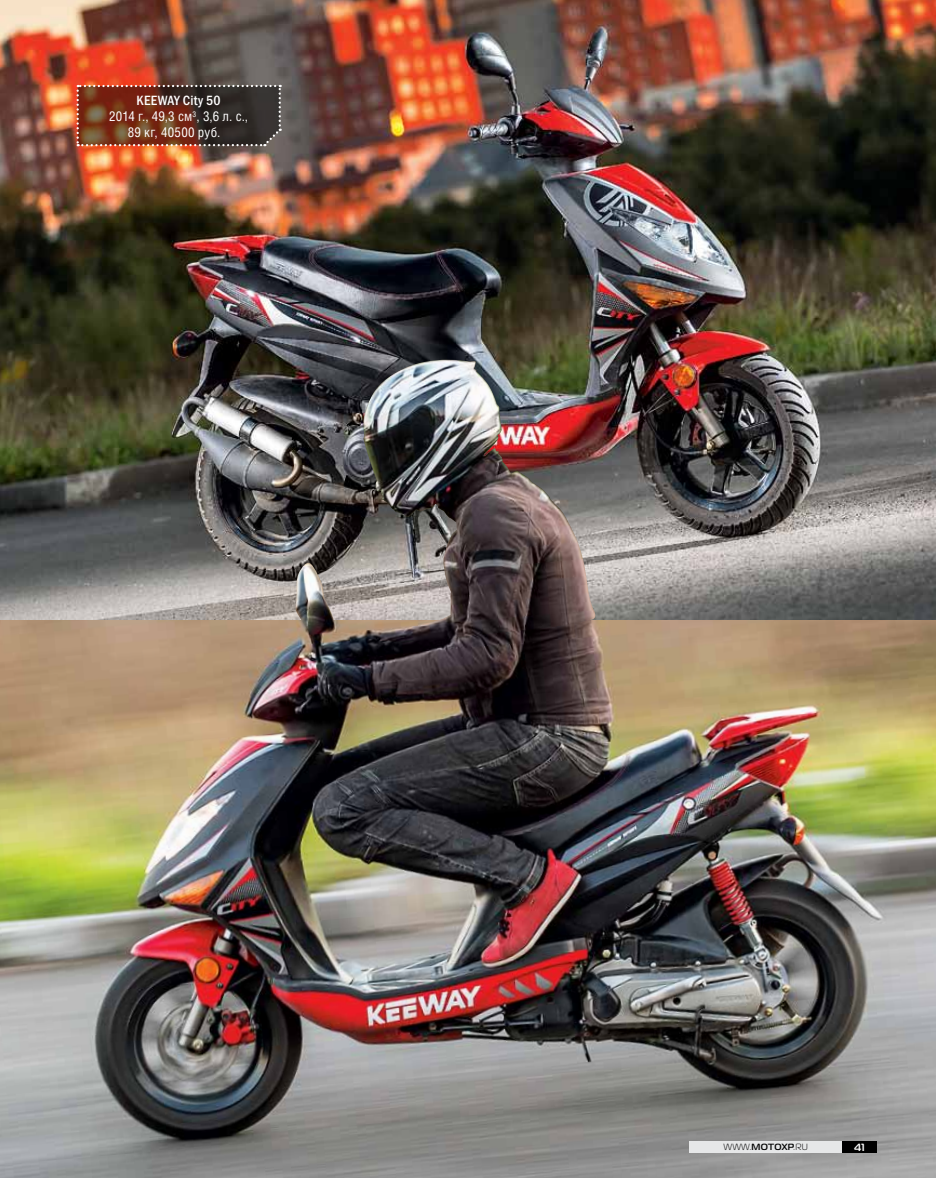
<style>
.page{position:relative;width:936px;height:1178px;background:#fff}
.page>*{position:absolute;margin:0;border:0;box-sizing:border-box;transform-origin:0 0}
.t1{font:13.5px/16.2px "Helios Cond C";letter-spacing:.02em;color:#fff}
.t2{font:13.5px "Franklin Gothic Medi Cond C";letter-spacing:.015em;color:#fff}
.t3{font:700 10.5px "Magistral C";color:#fff}
.t4{font:9px "Magistral C";color:#000}
.s1{font-weight:700}
</style>
<div class="page">
<img style="left:0;top:0;width:935px;height:1178px">
<div style="left:689px;top:1141px;width:153px;height:11px;background:#e6e7e8"></div>
<div style="left:842px;top:1141px;width:34px;height:11px;background:#000"></div>
<svg style="left:77px;top:85px;width:204px;height:61px"></svg>
<img style="left:295px;top:360px;width:302px;height:282px">
<p class="t2" style="left:136px;top:93px;width:86px">KEEWAY CITY 50</p>
<p class="t1" style="left:128px;top:108px;width:122px;text-indent:-19px">2014 г., 49,3 см<sup>3</sup>, 3,6 л. с.,<br>89 кг, 40500 руб.</p>
<p class="t4" style="left:723px;top:1142px;width:86px">WWW.<span class="s1">MOTOXP</span>.RU</p>
<p class="t3" style="left:854px;top:1141px;width:12px">41</p>
</div>
